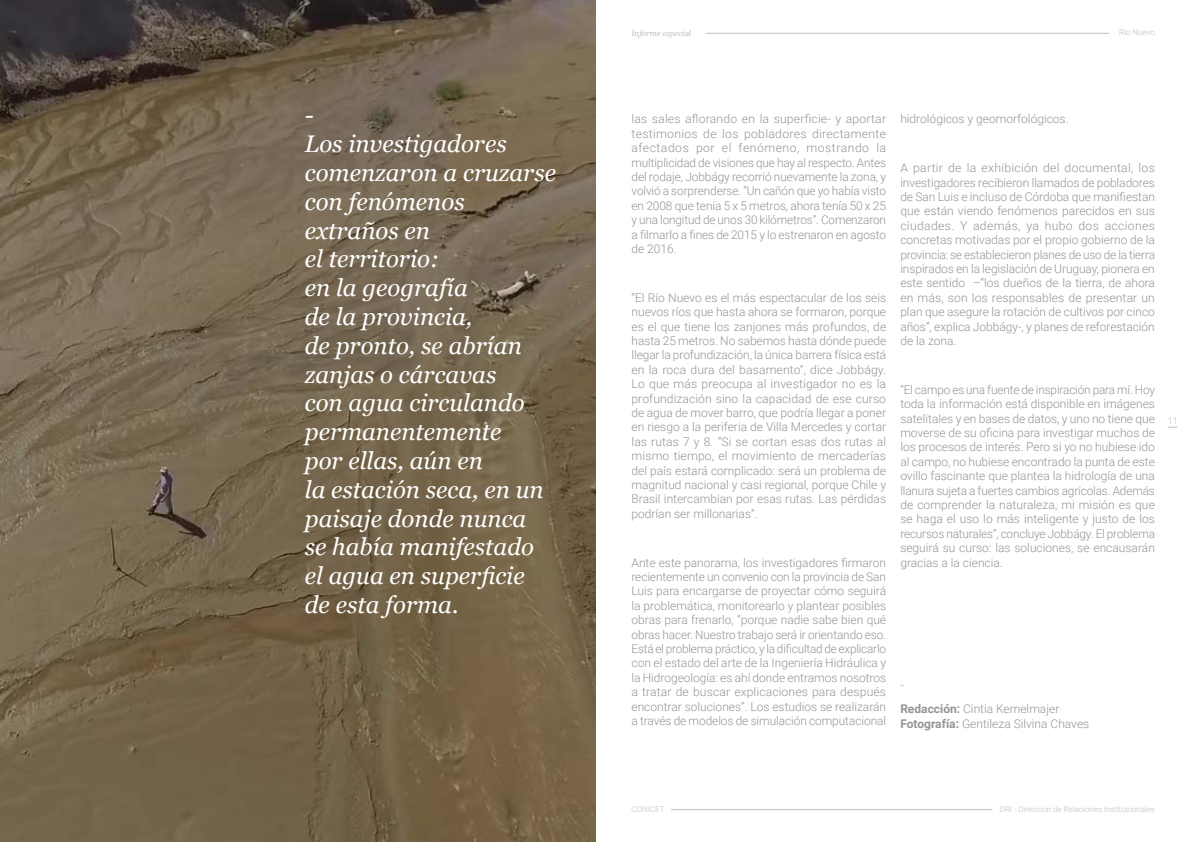
<style>
.page{position:relative;width:1191px;height:842px;background:#fff}
.page>*{position:absolute;margin:0;border:0;box-sizing:border-box;transform-origin:0 0}
.t1{font:italic 24px/28.8px "Georgia";color:#fff}
.t2{font:300 12px/14.4px "Roboto";color:#939598;text-align:justify}
.t3{font:300 9px "Roboto Mono";color:#bcbec0}
.t4{font:300 8px "Roboto";color:#bcbec0}
.t5{font:italic 8px "Georgia";color:#bcbec0}
.s1{font-weight:700}
</style>
<div class="page">
<hr style="left:706px;top:33px;width:403px;height:1px;background:#bcbec0">
<hr style="left:671px;top:809px;width:321px;height:1px;background:#bcbec0">
<img style="left:0;top:0;width:595px;height:842px">
<p class="t5" style="left:631px;top:28px;width:61px">Informe especial</p>
<p class="t4" style="left:1119px;top:26px;width:37px">Río Nuevo</p>
<p class="t1" style="left:305px;top:101px;width:253px">-<br>Los investigadores comenzaron a cruzarse con fenómenos extraños en<br>el territorio:<br>en la geografía<br>de la provincia,<br>de pronto, se abrían zanjas o cárcavas<br>con agua circulando permanentemente<br>por ellas, aún en<br>la estación seca, en un paisaje donde nunca<br>se había manifestado el agua en superficie<br>de esta forma.</p>
<p class="t2" style="left:631px;top:111px;width:256px">las sales aflorando en la superficie- y aportar testimonios de los pobladores directamente afectados por el fenómeno, mostrando la multiplicidad de visiones que hay al respecto. Antes del rodaje, Jobbágy recorrió nuevamente la zona, y volvió a sorprenderse. “Un cañón que yo había visto en 2008 que tenía 5 x 5 metros, ahora tenía 50 x 25 y una longitud de unos 30 kilómetros”. Comenzaron a filmarlo a fines de 2015 y lo estrenaron en agosto de 2016.</p>
<p class="t2" style="left:631px;top:290px;width:256px">“El Río Nuevo es el más espectacular de los seis nuevos ríos que hasta ahora se formaron, porque es el que tiene los zanjones más profundos, de hasta 25 metros. No sabemos hasta dónde puede llegar la profundización, la única barrera física está en la roca dura del basamento”, dice Jobbágy.<br>Lo que más preocupa al investigador no es la profundización sino la capacidad de ese curso de agua de mover barro, que podría llegar a poner en riesgo a la periferia de Villa Mercedes y cortar las rutas 7 y 8. “Si se cortan esas dos rutas al mismo tiempo, el movimiento de mercaderías del país estará complicado: será un problema de magnitud nacional y casi regional, porque Chile y Brasil intercambian por esas rutas. Las pérdidas podrían ser millonarias”.</p>
<p class="t2" style="left:631px;top:555px;width:256px">Ante este panorama, los investigadores firmaron recientemente un convenio con la provincia de San Luis para encargarse de proyectar cómo seguirá la problemática, monitorearlo y plantear posibles obras para frenarlo, “porque nadie sabe bien qué obras hacer. Nuestro trabajo será ir orientando eso.<br>Está el problema práctico, y la dificultad de explicarlo con el estado del arte de la Ingeniería Hidráulica y la Hidrogeología: es ahí donde entramos nosotros a tratar de buscar explicaciones para después encontrar soluciones”. Los estudios se realizarán a través de modelos de simulación computacional</p>
<p class="t2" style="left:900px;top:111px;width:170px">hidrológicos y geomorfológicos.</p>
<p class="t2" style="left:900px;top:160px;width:256px">A partir de la exhibición del documental, los investigadores recibieron llamados de pobladores de San Luis e incluso de Córdoba que manifiestan que están viendo fenómenos parecidos en sus ciudades. Y además, ya hubo dos acciones concretas motivadas por el propio gobierno de la provincia: se establecieron planes de uso de la tierra inspirados en la legislación de Uruguay, pionera en este sentido –“los dueños de la tierra, de ahora en más, son los responsables de presentar un plan que asegure la rotación de cultivos por cinco años”, explica Jobbágy-, y planes de reforestación de la zona.</p>
<p class="t2" style="left:900px;top:382px;width:256px">“El campo es una fuente de inspiración para mí. Hoy toda la información está disponible en imágenes satelitales y en bases de datos, y uno no tiene que moverse de su oficina para investigar muchos de los procesos de interés. Pero si yo no hubiese ido al campo, no hubiese encontrado la punta de este ovillo fascinante que plantea la hidrología de una llanura sujeta a fuertes cambios agrícolas. Además de comprender la naturaleza, mi misión es que se haga el uso lo más inteligente y justo de los recursos naturales”, concluye Jobbágy. El problema seguirá su curso: las soluciones, se encausarán gracias a la ciencia.</p>
<p class="t3" style="left:1167px;top:414px;width:12px">11</p>
<p class="t2" style="left:900px;top:672px;width:160px;line-height:24.4px">-<br><span class="s1">Redacción:</span> Cintia Kemelmajer</p>
<p class="t2" style="left:900px;top:715px;width:190px"><span class="s1">Fotografía:</span> Gentileza Silvina Chaves</p>
<p class="t4" style="left:631px;top:803px;width:35px">CONICET</p>
<p class="t4" style="left:1000px;top:803px;width:156px">DRI - Dirección de Relaciones Institucionales</p>
</div>
